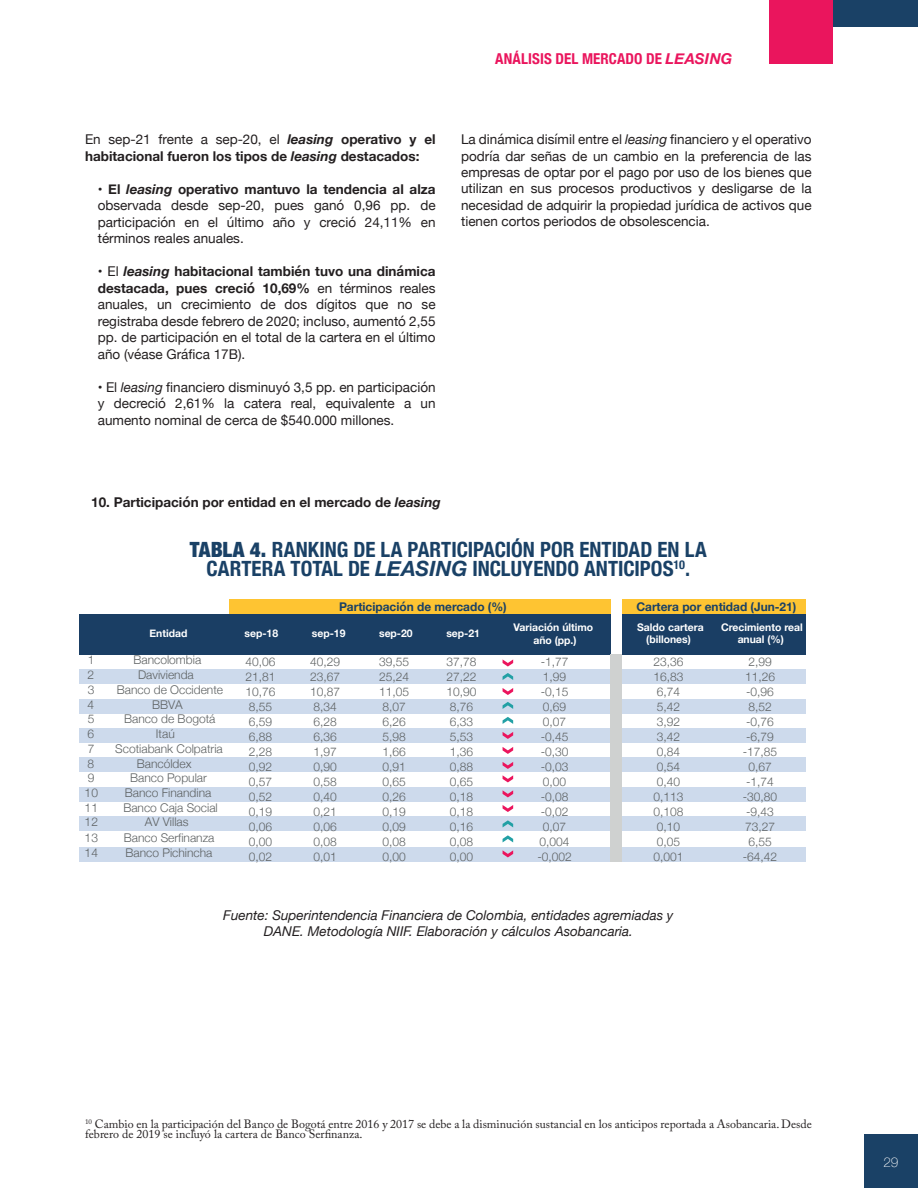
<style>
.page{position:relative;width:918px;height:1188px;background:#fff}
.page>*{position:absolute;margin:0;border:0;box-sizing:border-box;transform-origin:0 0}
.t1{font:700 condensed 21px/19.5px "Helvetica Neue";color:#1a4166;text-align:center}
.t2{font:700 condensed 15px "Helvetica Neue";letter-spacing:.005em;color:#ea155d}
.t3{font:13.5px/16.5px "Helvetica Neue";color:#231f20;text-align:justify}
.t4{font:700 13.5px/16.5px "Helvetica Neue";color:#231f20}
.t5{font:italic 13.5px/16.5px "Helvetica Neue";color:#231f20;text-align:center}
.t6{font:100 13.5px "Helvetica Neue";color:#fff}
.t7{font:300 12px/15px "Helvetica Neue";color:#5d6162}
.t8{font:12px/10.5px "Adobe Caslon Pro";color:#231f20}
.t9{font:700 12px "Helvetica Neue";color:#1a4065}
.t10{font:700 10.5px/12.6px "Helvetica Neue";color:#fff;text-align:center}
.s1{font-style:italic;font-stretch:normal}
.s2{font-weight:400}
.s3{font-style:italic}
.s4{font-weight:700}
.s5{font-weight:700;font-style:italic}
.s6{font-weight:900}
</style>
<div class="page">
<div style="left:864px;top:1134px;width:54px;height:54px;background:#1a4166"></div>
<div style="left:769px;top:0;width:64px;height:64px;background:#ea155d"></div>
<div style="left:833px;top:0;width:85px;height:27px;background:#1a4166"></div>
<div style="left:229px;top:599px;width:382px;height:15px;background:#fec432"></div>
<div style="left:622px;top:599px;width:183px;height:15px;background:#fec432"></div>
<div style="left:80px;top:614px;width:531px;height:41px;background:#1a3e64"></div>
<div style="left:622px;top:614px;width:183px;height:41px;background:#1a3e64"></div>
<div style="left:611px;top:655px;width:11px;height:14px;background:#cfd1d0"></div>
<div style="left:80px;top:669px;width:531px;height:15px;background:#cddaec"></div>
<div style="left:611px;top:669px;width:11px;height:15px;background:#cfd1d0"></div>
<div style="left:622px;top:669px;width:183px;height:15px;background:#cddaec"></div>
<div style="left:611px;top:684px;width:11px;height:15px;background:#cfd1d0"></div>
<div style="left:80px;top:699px;width:531px;height:15px;background:#cddaec"></div>
<div style="left:611px;top:699px;width:11px;height:15px;background:#cfd1d0"></div>
<div style="left:622px;top:699px;width:183px;height:15px;background:#cddaec"></div>
<div style="left:611px;top:713px;width:11px;height:15px;background:#cfd1d0"></div>
<div style="left:80px;top:728px;width:531px;height:15px;background:#cddaec"></div>
<div style="left:611px;top:728px;width:11px;height:15px;background:#cfd1d0"></div>
<div style="left:622px;top:728px;width:183px;height:15px;background:#cddaec"></div>
<div style="left:611px;top:743px;width:11px;height:15px;background:#cfd1d0"></div>
<div style="left:80px;top:758px;width:531px;height:14px;background:#cddaec"></div>
<div style="left:611px;top:758px;width:11px;height:14px;background:#cfd1d0"></div>
<div style="left:622px;top:758px;width:183px;height:14px;background:#cddaec"></div>
<div style="left:611px;top:772px;width:11px;height:15px;background:#cfd1d0"></div>
<div style="left:80px;top:787px;width:531px;height:15px;background:#cddaec"></div>
<div style="left:611px;top:787px;width:11px;height:15px;background:#cfd1d0"></div>
<div style="left:622px;top:787px;width:183px;height:15px;background:#cddaec"></div>
<div style="left:611px;top:802px;width:11px;height:15px;background:#cfd1d0"></div>
<div style="left:80px;top:816px;width:531px;height:15px;background:#cddaec"></div>
<div style="left:611px;top:816px;width:11px;height:15px;background:#cfd1d0"></div>
<div style="left:622px;top:816px;width:183px;height:15px;background:#cddaec"></div>
<div style="left:611px;top:831px;width:11px;height:16px;background:#cfd1d0"></div>
<div style="left:80px;top:847px;width:531px;height:15px;background:#cddaec"></div>
<div style="left:611px;top:847px;width:11px;height:15px;background:#cfd1d0"></div>
<div style="left:622px;top:847px;width:183px;height:15px;background:#cddaec"></div>
<svg style="left:503px;top:659px;width:10px;height:8px"></svg>
<svg style="left:503px;top:673px;width:10px;height:7px"></svg>
<svg style="left:503px;top:688px;width:10px;height:7px"></svg>
<svg style="left:503px;top:805px;width:10px;height:7px"></svg>
<svg style="left:503px;top:702px;width:10px;height:7px"></svg>
<svg style="left:503px;top:717px;width:10px;height:7px"></svg>
<svg style="left:503px;top:732px;width:10px;height:7px"></svg>
<svg style="left:503px;top:747px;width:10px;height:7px"></svg>
<svg style="left:503px;top:762px;width:10px;height:7px"></svg>
<svg style="left:503px;top:775px;width:10px;height:7px"></svg>
<svg style="left:503px;top:790px;width:10px;height:7px"></svg>
<svg style="left:503px;top:820px;width:10px;height:7px"></svg>
<svg style="left:503px;top:835px;width:10px;height:7px"></svg>
<svg style="left:503px;top:850px;width:10px;height:7px"></svg>
<p class="t2" style="left:495px;top:46px;width:239px">ANÁLISIS DEL MERCADO DE <span class="s1">LEASING</span></p>
<p class="t4" style="left:85px;top:131px;width:352px"><span class="s2">En sep-21 frente a sep-20, el</span> <span class="s3">leasing</span> operativo y el habitacional fueron los tipos de <span class="s3">leasing</span> destacados:</p>
<p class="t3" style="left:98px;top:181px;width:339px">• <span class="s4">El</span> <span class="s5">leasing</span> <span class="s4">operativo mantuvo la tendencia al alza </span>observada desde sep-20, pues ganó 0,96 pp. de participación en el último año y creció 24,11% en términos reales anuales.</p>
<p class="t3" style="left:98px;top:264px;width:339px">• El <span class="s5">leasing</span> <span class="s4">habitacional también tuvo una dinámica destacada, pues creció 10,69%</span> en términos reales anuales, un crecimiento de dos dígitos que no se registraba desde febrero de 2020; incluso, aumentó 2,55 pp. de participación en el total de la cartera en el último año (véase Gráfica 17B).</p>
<p class="t3" style="left:98px;top:379px;width:339px">• El <span class="s3">leasing</span> financiero disminuyó 3,5 pp. en participación y decreció 2,61% la catera real, equivalente a un aumento nominal de cerca de $540.000 millones.</p>
<p class="t3" style="left:461px;top:132px;width:352px">La dinámica disímil entre el <span class="s3">leasing</span> financiero y el operativo podría dar señas de un cambio en la preferencia de las empresas de optar por el pago por uso de los bienes que utilizan en sus procesos productivos y desligarse de la necesidad de adquirir la propiedad jurídica de activos que tienen cortos periodos de obsolescencia.</p>
<p class="t4" style="left:91px;top:494px;width:351px">10. Participación por entidad en el mercado de <span class="s3">leasing</span></p>
<h1 class="t1" style="left:190px;top:538px;width:518px"><span class="s6">TABLA 4.</span> RANKING DE LA PARTICIPACIÓN POR ENTIDAD EN LA<br>CARTERA TOTAL DE <span class="s1">LEASING</span> INCLUYENDO ANTICIPOS<sup>10</sup>.</h1>
<p class="t10" style="left:150px;top:627px;width:39px">Entidad</p>
<p class="t7" style="left:88px;top:652px;width:8px">1</p>
<p class="t7" style="left:133px;top:652px;width:69px">Bancolombia</p>
<p class="t7" style="left:88px;top:667px;width:8px">2</p>
<p class="t7" style="left:138px;top:667px;width:57px">Davivienda</p>
<p class="t7" style="left:88px;top:681px;width:8px">3</p>
<p class="t7" style="left:117px;top:681px;width:108px">Banco de Occidente</p>
<p class="t7" style="left:88px;top:696px;width:8px">4</p>
<p class="t7" style="left:152px;top:696px;width:32px">BBVA</p>
<p class="t7" style="left:88px;top:711px;width:8px">5</p>
<p class="t7" style="left:124px;top:711px;width:93px">Banco de Bogotá</p>
<p class="t7" style="left:88px;top:725px;width:8px">6</p>
<p class="t7" style="left:156px;top:725px;width:20px">Itaú</p>
<p class="t7" style="left:88px;top:740px;width:8px">7</p>
<p class="t7" style="left:115px;top:740px;width:109px">Scotiabank Colpatria</p>
<p class="t7" style="left:88px;top:755px;width:8px">8</p>
<p class="t7" style="left:137px;top:755px;width:56px">Bancóldex</p>
<p class="t7" style="left:88px;top:770px;width:8px">9</p>
<p class="t7" style="left:130px;top:770px;width:78px">Banco Popular</p>
<p class="t7" style="left:85px;top:784px;width:15px">10</p>
<p class="t7" style="left:125px;top:784px;width:88px">Banco Finandina</p>
<p class="t7" style="left:85px;top:799px;width:15px">11</p>
<p class="t7" style="left:123px;top:799px;width:96px">Banco Caja Social</p>
<p class="t7" style="left:85px;top:814px;width:15px">12</p>
<p class="t7" style="left:145px;top:814px;width:45px">AV Villas</p>
<p class="t7" style="left:85px;top:829px;width:15px">13</p>
<p class="t7" style="left:124px;top:829px;width:92px">Banco Serfinanza</p>
<p class="t7" style="left:85px;top:844px;width:15px">14</p>
<p class="t7" style="left:126px;top:844px;width:88px">Banco Pichincha</p>
<p class="t9" style="left:339px;top:597px;width:169px">Participación de mercado (%)</p>
<p class="t9" style="left:636px;top:597px;width:161px">Cartera por entidad (Jun-21)</p>
<p class="t10" style="left:244px;top:627px;width:35px">sep-18</p>
<p class="t10" style="left:312px;top:627px;width:35px">sep-19</p>
<p class="t10" style="left:379px;top:627px;width:35px">sep-20</p>
<p class="t10" style="left:446px;top:627px;width:35px">sep-21</p>
<p class="t10" style="left:637px;top:621px;width:68px">Saldo cartera (billones)</p>
<p class="t10" style="left:721px;top:621px;width:83px">Crecimiento real anual (%)</p>
<p class="t10" style="left:514px;top:622px;width:81px">Variación último año (pp.)</p>
<p class="t7" style="left:246px;top:653px;width:32px">40,06<br>21,81<br>10,76<br>8,55<br>6,59<br>6,88<br>2,28<br>0,92<br>0,57<br>0,52<br>0,19<br>0,06<br>0,00<br>0,02</p>
<p class="t7" style="left:310px;top:653px;width:32px">40,29<br>23,67<br>10,87<br>8,34<br>6,28<br>6,36<br>1,97<br>0,90<br>0,58<br>0,40<br>0,21<br>0,06<br>0,08<br>0,01</p>
<p class="t7" style="left:379px;top:653px;width:32px">39,55<br>25,24<br>11,05<br>8,07<br>6,26<br>5,98<br>1,66<br>0,91<br>0,65<br>0,26<br>0,19<br>0,09<br>0,08<br>0,00</p>
<p class="t7" style="left:447px;top:653px;width:32px">37,78<br>27,22<br>10,90<br>8,76<br>6,33<br>5,53<br>1,36<br>0,88<br>0,65<br>0,18<br>0,18<br>0,16<br>0,08<br>0,00</p>
<p class="t7" style="left:537px;top:653px;width:36px;text-align:center">-1,77<br>1,99 -0,15<br>0,69<br>0,07 -0,45 -0,30 -0,03<br>0,00 -0,08 -0,02<br>0,07<br>0,004 -0,002</p>
<p class="t7" style="left:654px;top:653px;width:32px">23,36<br>16,83<br>6,74<br>5,42<br>3,92<br>3,42<br>0,84<br>0,54<br>0,40<br>0,113<br>0,108<br>0,10<br>0,05<br>0,001</p>
<p class="t7" style="left:743px;top:653px;width:36px;text-align:center">2,99<br>11,26 -0,96<br>8,52 -0,76 -6,79 -17,85<br>0,67 -1,74 -30,80 -9,43<br>73,27<br>6,55 -64,42</p>
<p class="t5" style="left:223px;top:907px;width:452px">Fuente: Superintendencia Financiera de Colombia, entidades agremiadas y<br>DANE. Metodología NIIF. Elaboración y cálculos Asobancaria.</p>
<p class="t8" style="left:85px;top:1118px;width:728px"><sup>10</sup> Cambio en la participación del Banco de Bogotá entre 2016 y 2017 se debe a la disminución sustancial en los anticipos reportada a Asobancaria. Desde febrero de 2019 se incluyó la cartera de Banco Serfinanza.</p>
<p class="t6" style="left:883px;top:1152px;width:17px">29</p>
</div>
